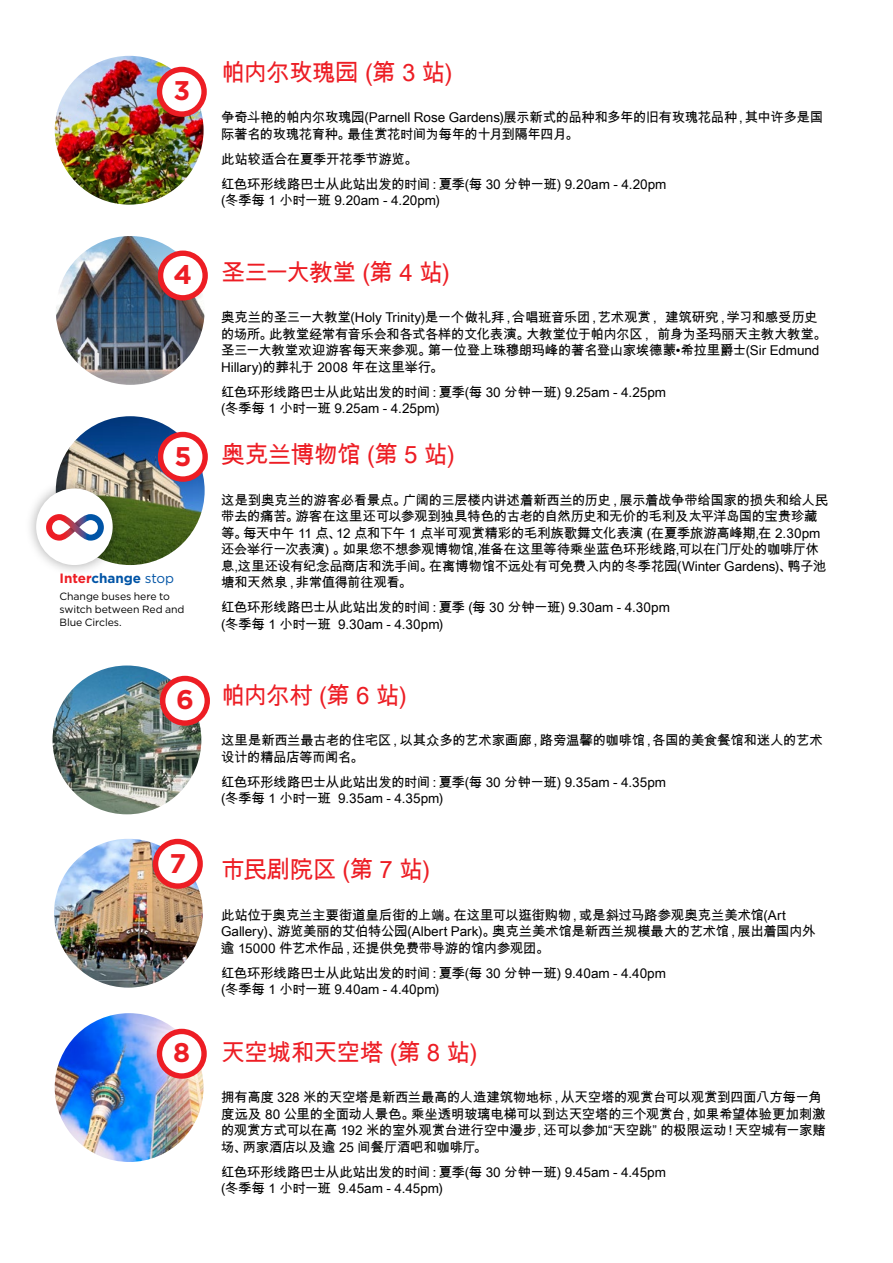
<style>
.page{position:relative;width:893px;height:1263px;background:#fff}
.page>*{position:absolute;margin:0;border:0;box-sizing:border-box;transform-origin:0 0}
.t1{font:700 27px "Gotham";color:#ed1d24}
.t2{font:24px "Arial Unicode MS";letter-spacing:-.05em;color:#ed1d24}
.t3{font:13.5px/16.5px "Arial Unicode MS";letter-spacing:-.03em;color:#000}
.t4{font:13.5px/16.5px "Arial Unicode MS";letter-spacing:-.01em;color:#000}
.t5{font:13.5px "Arial Unicode MS";letter-spacing:-.005em;color:#000}
.t6{font:700 13.5px "Gotham";letter-spacing:-.005em;color:#0054a6}
.t7{font:10.5px/12.8px "Gotham";letter-spacing:-.01em;color:#000}
.s1{color:#ed1d24}
.s2{font-weight:400}
</style>
<div class="page">
<img style="left:56px;top:236px;width:149px;height:149px;border-radius:74px">
<div style="left:161px;top:253px;width:44px;height:45px;background:#fff;border-radius:50%"></div>
<div style="left:158px;top:251px;width:50px;height:49px;border:5px solid #ed1d24;border-radius:50%"></div>
<img style="left:55px;top:1013px;width:149px;height:149px;border-radius:74px">
<svg style="left:159px;top:1031px;width:45px;height:45px"></svg>
<div style="left:157px;top:1029px;width:50px;height:50px;border:5px solid #ed1d24;border-radius:50%"></div>
<img style="left:53px;top:665px;width:148px;height:149px;border-radius:74px">
<div style="left:163px;top:678px;width:44px;height:45px;background:#fff;border-radius:50%"></div>
<div style="left:160px;top:676px;width:50px;height:50px;border:5px solid #ed1d24;border-radius:50%"></div>
<img style="left:54px;top:839px;width:149px;height:149px;border-radius:74px">
<svg style="left:156px;top:841px;width:44px;height:45px"></svg>
<div style="left:153px;top:839px;width:50px;height:50px;border:5px solid #ed1d24;border-radius:50%"></div>
<img style="left:56px;top:416px;width:149px;height:149px;border-radius:74px">
<svg style="left:161px;top:434px;width:44px;height:45px"></svg>
<div style="left:158px;top:432px;width:50px;height:50px;border:5px solid #ed1d24;border-radius:50%"></div>
<div style="left:24px;top:477px;width:101px;height:100px;background:#000;opacity:.35"></div>
<div style="left:36px;top:488px;width:77px;height:77px;background:#fff;border-radius:50%"></div>
<svg style="left:46px;top:514px;width:58px;height:27px"></svg>
<img style="left:55px;top:56px;width:149px;height:149px;border-radius:74px">
<svg style="left:159px;top:69px;width:45px;height:45px"></svg>
<div style="left:157px;top:67px;width:50px;height:50px;border:5px solid #ed1d24;border-radius:50%"></div>
<h1 class="t1" style="left:173px;top:73px;width:18px">3</h1>
<h1 class="t1" style="left:174px;top:257px;width:20px">4</h1>
<h1 class="t1" style="left:174px;top:438px;width:19px">5</h1>
<p class="t6" style="left:60px;top:569px;width:116px"><span class="s1">Inter</span>change <span class="s2">stop</span></p>
<p class="t7" style="left:60px;top:590px;width:127px">Change buses here to switch between Red and<br>Blue Circles.</p>
<h1 class="t1" style="left:176px;top:682px;width:19px">6</h1>
<h1 class="t1" style="left:169px;top:845px;width:18px">7</h1>
<h1 class="t1" style="left:173px;top:1035px;width:19px">8</h1>
<h2 class="t2" style="left:221px;top:55px;width:233px">帕内尔玫瑰园 (第 3 站)</h2>
<p class="t3" style="left:221px;top:109px;width:604px">争奇斗艳的帕内尔玫瑰园(Parnell Rose Gardens)展示新式的品种和多年的旧有玫瑰花品种，其中许多是国际著名的玫瑰花育种。最佳赏花时间为每年的十月到隔年四月。</p>
<p class="t3" style="left:221px;top:146px;width:447px;line-height:25px">此站较适合在夏季开花季节游览。<br>红色环形线路巴士从此站出发的时间：夏季(每 30 分钟一班) 9.20am - 4.20pm</p>
<p class="t5" style="left:221px;top:191px;width:220px">(冬季每 1 小时一班 9.20am - 4.20pm)</p>
<h2 class="t2" style="left:221px;top:255px;width:230px">圣三一大教堂 (第 4 站)</h2>
<p class="t3" style="left:221px;top:309px;width:607px">奥克兰的圣三一大教堂(Holy Trinity)是一个做礼拜，合唱班音乐团，艺术观赏， 建筑研究，学习和感受历史的场所。此教堂经常有音乐会和各式各样的文化表演。大教堂位于帕内尔区， 前身为圣玛丽天主教大教堂。圣三一大教堂欢迎游客每天来参观。第一位登上珠穆朗玛峰的著名登山家埃德蒙•希拉里爵士(Sir Edmund Hillary)的葬礼于 2008 年在这里举行。</p>
<p class="t4" style="left:221px;top:383px;width:447px">红色环形线路巴士从此站出发的时间：夏季(每 30 分钟一班) 9.25am - 4.25pm (冬季每 1 小时一班 9.25am - 4.25pm)</p>
<h2 class="t2" style="left:221px;top:437px;width:235px">奥克兰博物馆 (第 5 站)</h2>
<p class="t3" style="left:221px;top:491px;width:609px">这是到奥克兰的游客必看景点。广阔的三层楼内讲述着新西兰的历史，展示着战争带给国家的损失和给人民带去的痛苦。游客在这里还可以参观到独具特色的古老的自然历史和无价的毛利及太平洋岛国的宝贵珍藏等。每天中午 11 点、12 点和下午 1 点半可观赏精彩的毛利族歌舞文化表演 (在夏季旅游高峰期,在 2.30pm还会举行一次表演) 。如果您不想参观博物馆,准备在这里等待乘坐蓝色环形线路,可以在门厅处的咖啡厅休息,这里还设有纪念品商店和洗手间。在离博物馆不远处有可免费入内的冬季花园(Winter Gardens)、鸭子池塘和天然泉，非常值得前往观看。</p>
<p class="t4" style="left:221px;top:599px;width:450px">红色环形线路巴士从此站出发的时间：夏季 (每 30 分钟一班) 9.30am - 4.30pm (冬季每 1 小时一班 9.30am - 4.30pm)</p>
<h2 class="t2" style="left:221px;top:678px;width:187px">帕内尔村 (第 6 站)</h2>
<p class="t3" style="left:221px;top:732px;width:603px">这里是新西兰最古老的住宅区，以其众多的艺术家画廊，路旁温馨的咖啡馆，各国的美食餐馆和迷人的艺术设计的精品店等而闻名。</p>
<p class="t4" style="left:221px;top:773px;width:446px">红色环形线路巴士从此站出发的时间：夏季(每 30 分钟一班) 9.35am - 4.35pm (冬季每 1 小时一班 9.35am - 4.35pm)</p>
<h2 class="t2" style="left:221px;top:852px;width:210px">市民剧院区 (第 7 站)</h2>
<p class="t3" style="left:221px;top:906px;width:596px">此站位于奥克兰主要街道皇后街的上端。在这里可以逛街购物，或是斜过马路参观奥克兰美术馆(Art<br>Gallery)、游览美丽的艾伯特公园(Albert Park)。奥克兰美术馆是新西兰规模最大的艺术馆，展出着国内外逾 15000 件艺术作品，还提供免费带导游的馆内参观团。</p>
<p class="t4" style="left:221px;top:964px;width:446px">红色环形线路巴士从此站出发的时间：夏季(每 30 分钟一班) 9.40am - 4.40pm (冬季每 1 小时一班 9.40am - 4.40pm)</p>
<h2 class="t2" style="left:221px;top:1035px;width:258px">天空城和天空塔 (第 8 站)</h2>
<p class="t3" style="left:221px;top:1089px;width:606px">拥有高度 328 米的天空塔是新西兰最高的人造建筑物地标，从天空塔的观赏台可以观赏到四面八方每一角度远及 80 公里的全面动人景色。乘坐透明玻璃电梯可以到达天空塔的三个观赏台，如果希望体验更加刺激的观赏方式可以在高 192 米的室外观赏台进行空中漫步，还可以参加“天空跳” 的极限运动！天空城有一家赌场、两家酒店以及逾 25 间餐厅酒吧和咖啡厅。</p>
<p class="t4" style="left:221px;top:1163px;width:446px">红色环形线路巴士从此站出发的时间：夏季(每 30 分钟一班) 9.45am - 4.45pm (冬季每 1 小时一班 9.45am - 4.45pm)</p>
</div>
